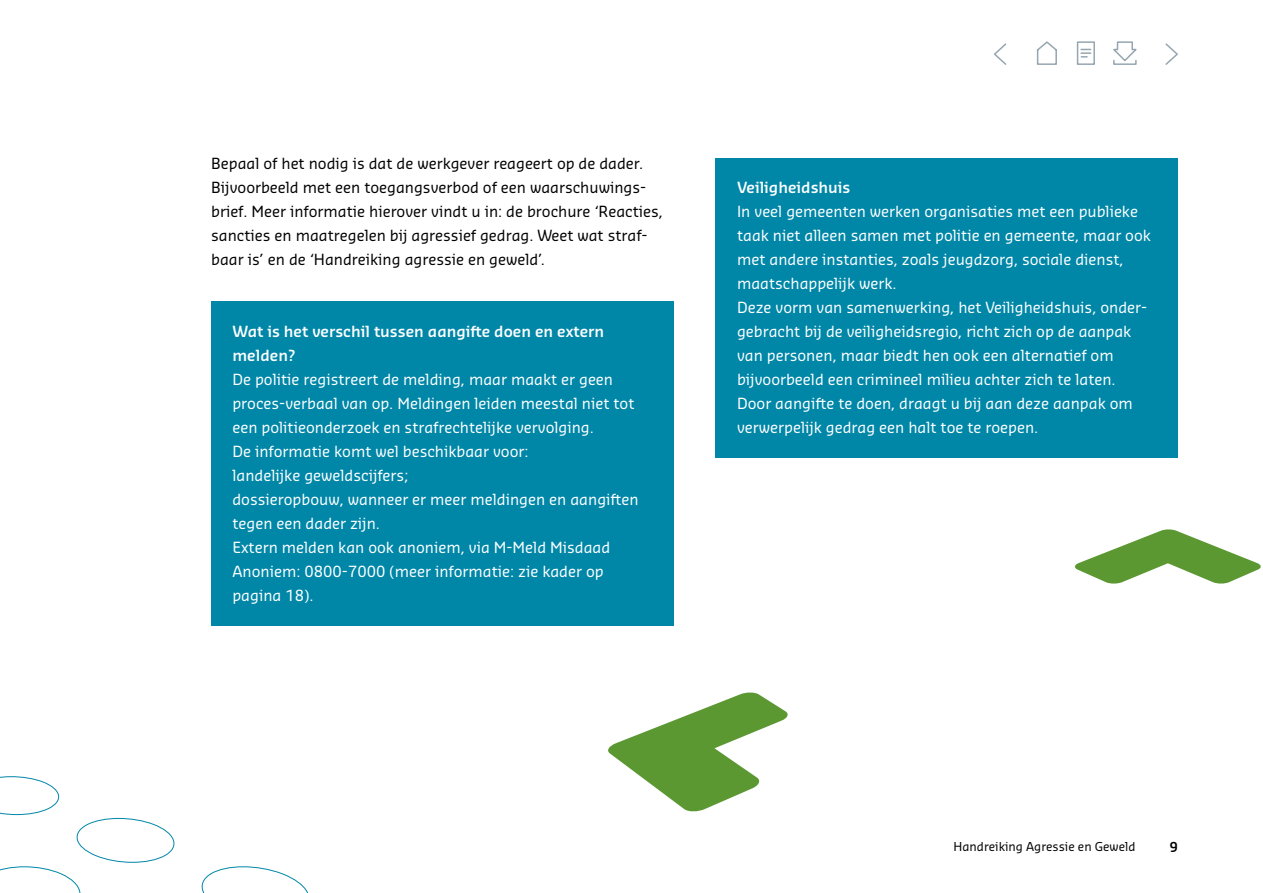
<style>
.page{position:relative;width:1263px;height:893px;background:#fff}
.page>*{position:absolute;margin:0;border:0;box-sizing:border-box;transform-origin:0 0}
.t1{font:15px/24px "Sansa Pro";color:#fff}
.t2{font:15px/24px "Sansa Pro";color:#000}
.t3{font:600 15px/24px "Sansa Pro";color:#fff}
.t4{font:600 13.5px "Sansa Pro";color:#000}
.t5{font:12px "Sansa Pro";color:#000}
</style>
<div class="page">
<svg style="left:0;top:776px;width:175px;height:117px"></svg>
<svg style="left:201px;top:866px;width:107px;height:27px"></svg>
<svg style="left:608px;top:692px;width:180px;height:120px"></svg>
<svg style="left:1075px;top:529px;width:186px;height:55px"></svg>
<div style="left:211px;top:301px;width:462px;height:324px;background:#0087a8"></div>
<div style="left:716px;top:158px;width:462px;height:299px;background:#0087a8"></div>
<svg style="left:1165px;top:43px;width:13px;height:22px"></svg>
<svg style="left:994px;top:43px;width:13px;height:22px"></svg>
<svg style="left:1076px;top:41px;width:19px;height:24px"></svg>
<svg style="left:1036px;top:41px;width:21px;height:24px"></svg>
<svg style="left:1113px;top:41px;width:24px;height:24px"></svg>
<p class="t2" style="left:211px;top:151px;width:453px">Bepaal of het nodig is dat de werkgever reageert op de dader.<br>Bijvoorbeeld met een toegangsverbod of een waarschuwings&shy;brief. Meer informatie hierover vindt u in: de brochure ‘Reacties, sancties en maatregelen bij agressief gedrag. Weet wat straf&shy;baar is’ en de ‘Handreiking agressie en geweld’.</p>
<p class="t3" style="left:232px;top:319px;width:373px">Wat is het verschil tussen aangifte doen en extern melden?</p>
<p class="t1" style="left:232px;top:367px;width:408px">De politie registreert de melding, maar maakt er geen proces-verbaal van op. Meldingen leiden meestal niet tot een politieonderzoek en strafrechtelijke vervolging.<br>De informatie komt wel beschikbaar voor:<br>landelijke geweldscijfers;<br>dossieropbouw, wanneer er meer meldingen en aangiften tegen een dader zijn.<br>Extern melden kan ook anoniem, via M-Meld Misdaad Anoniem: 0800-7000 (meer informatie: zie kader op pagina 18).</p>
<p class="t3" style="left:737px;top:175px;width:115px">Veiligheidshuis</p>
<p class="t1" style="left:737px;top:199px;width:415px">In veel gemeenten werken organisaties met een publieke taak niet alleen samen met politie en gemeente, maar ook met andere instanties, zoals jeugdzorg, sociale dienst, maatschappelijk werk.<br>Deze vorm van samenwerking, het Veiligheidshuis, onder&shy;gebracht bij de veiligheidsregio, richt zich op de aanpak van personen, maar biedt hen ook een alternatief om bijvoorbeeld een crimineel milieu achter zich te laten.<br>Door aangifte te doen, draagt u bij aan deze aanpak om verwerpelijk gedrag een halt toe te roepen.</p>
<p class="t5" style="left:954px;top:839px;width:183px">Handreiking Agressie en Geweld</p>
<p class="t4" style="left:1169px;top:838px;width:10px">9</p>
</div>
